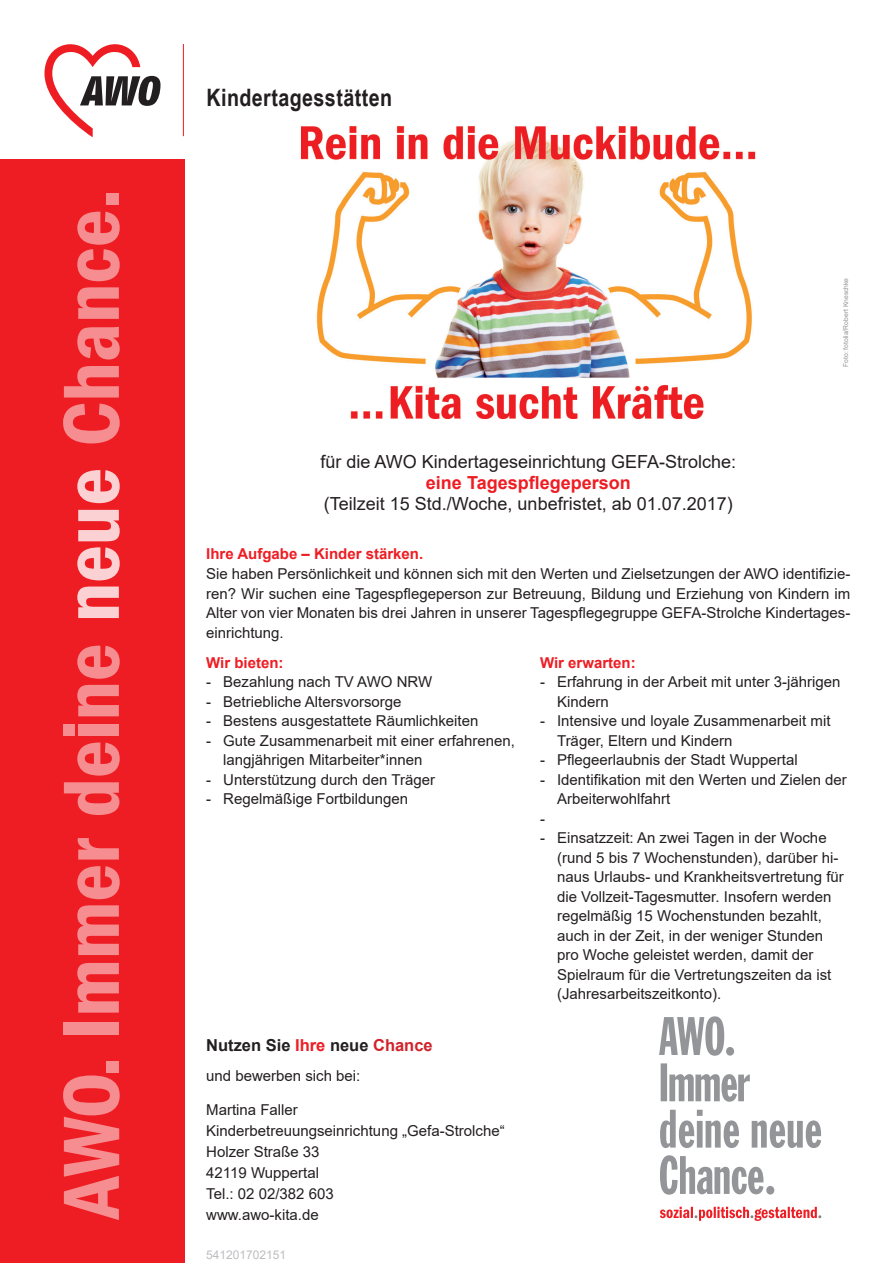
<style>
.page{position:relative;width:893px;height:1263px;background:#fff}
.page>*{position:absolute;margin:0;border:0;box-sizing:border-box;transform-origin:0 0}
.t1{font:700 24px "Arial Narrow";letter-spacing:.02em;color:#231f20}
.Block_1_größer{font:18px "Arial";color:#231f20}
.Block_1_größer-2{font:700 18px "Arial";color:#ee1d23}
.Kontakt{font:700 16.5px "Arial";color:#231f20}
.Fließtext{font:15px/19.5px "Arial";color:#231f20}
.Kontakt-2{font:15px "Arial";color:#231f20}
.Überschrift{font:700 15px "Arial";color:#ee1d23}
.Block_1{font:12px "Arial";color:#bcbdc0}
.t2{font:6.75px "Arial";color:#939598}
.s1{color:#ee1d23}
.s2{color:#d1232a}
</style>
<div class="page">
<div style="left:0;top:159px;width:184px;height:1104px;background:#ee1d23"></div>
<svg style="left:44px;top:44px;width:116px;height:93px"></svg>
<hr style="left:183px;top:44px;width:1px;height:92px;background:#ee1d23">
<svg style="left:63px;top:1075px;width:57px;height:145px"></svg>
<div style="left:107px;top:1061px;width:12px;height:11px;background:#f68d90"></div>
<div style="left:64px;top:1022px;width:55px;height:12px;background:#f68d90"></div>
<svg style="left:77px;top:963px;width:42px;height:50px"></svg>
<svg style="left:77px;top:905px;width:42px;height:50px"></svg>
<svg style="left:77px;top:866px;width:43px;height:33px"></svg>
<svg style="left:78px;top:838px;width:41px;height:21px"></svg>
<svg style="left:64px;top:782px;width:55px;height:33px"></svg>
<svg style="left:77px;top:742px;width:43px;height:34px"></svg>
<div style="left:78px;top:725px;width:41px;height:11px;background:#f68d90"></div>
<div style="left:64px;top:724px;width:11px;height:12px;background:#f68d90"></div>
<svg style="left:77px;top:685px;width:42px;height:31px"></svg>
<svg style="left:77px;top:646px;width:43px;height:33px"></svg>
<svg style="left:77px;top:586px;width:42px;height:32px"></svg>
<svg style="left:77px;top:547px;width:43px;height:33px"></svg>
<svg style="left:78px;top:510px;width:42px;height:31px"></svg>
<svg style="left:77px;top:470px;width:43px;height:33px"></svg>
<svg style="left:63px;top:403px;width:57px;height:40px"></svg>
<svg style="left:64px;top:366px;width:55px;height:31px"></svg>
<svg style="left:77px;top:327px;width:43px;height:32px"></svg>
<svg style="left:77px;top:287px;width:42px;height:32px"></svg>
<svg style="left:77px;top:212px;width:43px;height:69px"></svg>
<div style="left:107px;top:193px;width:12px;height:11px;background:#f68d90"></div>
<svg style="left:660px;top:1207px;width:161px;height:14px"></svg>
<svg style="left:660px;top:1155px;width:114px;height:40px"></svg>
<svg style="left:660px;top:1110px;width:161px;height:38px"></svg>
<svg style="left:661px;top:1063px;width:89px;height:39px"></svg>
<svg style="left:659px;top:1016px;width:75px;height:40px"></svg>
<img style="left:300px;top:126px;width:456px;height:293px">
<h1 class="t1" style="left:206px;top:79px;width:187px">Kindertagesstätten</h1>
<p class="Block_1_größer" style="left:321px;top:449px;width:417px">für die AWO Kindertageseinrichtung GEFA-Strolche:</p>
<p class="Block_1_größer-2" style="left:426px;top:470px;width:206px">eine Tagespflegeperson</p>
<p class="Block_1_größer" style="left:324px;top:491px;width:410px">(Teilzeit 15 Std./Woche, unbefristet, ab 01.07.2017)</p>
<p class="t2" style="left:841px;top:367px;width:90px;rotate:-90deg">Foto: fotolia/Robert Kneschke</p>
<p class="Überschrift" style="left:206px;top:544px;width:219px">Ihre Aufgabe – Kinder stärken.</p>
<p class="Fließtext" style="left:206px;top:564px;width:646px;text-align:justify">Sie haben Persönlichkeit und können sich mit den Werten und Zielsetzungen der AWO identifizie&shy;ren? Wir suchen eine Tagespflegeperson zur Betreuung, Bildung und Erziehung von Kindern im Alter von vier Monaten bis drei Jahren in unserer Tagespflegegruppe GEFA-Strolche Kindertages&shy;einrichtung.</p>
<p class="Überschrift" style="left:206px;top:652px;width:79px">Wir bieten:</p>
<p class="Fließtext" style="left:206px;top:672px;width:227px">- Bezahlung nach TV AWO NRW</p>
<p class="Fließtext" style="left:206px;top:692px;width:197px">- Betriebliche Altersvorsorge</p>
<p class="Fließtext" style="left:206px;top:711px;width:274px">- Bestens ausgestattete Räumlichkeiten</p>
<p class="Fließtext" style="left:223px;top:731px;width:293px;text-indent:-17px">- Gute Zusammenarbeit mit einer erfahrenen, langjährigen Mitarbeiter*innen</p>
<p class="Fließtext" style="left:206px;top:770px;width:230px">- Unterstützung durch den Träger</p>
<p class="Fließtext" style="left:206px;top:789px;width:204px">- Regelmäßige Fortbildungen</p>
<p class="Kontakt" style="left:206px;top:1034px;width:228px">Nutzen Sie <span class="s1">Ihre</span> neue <span class="s2">Chance</span></p>
<p class="Kontakt-2" style="left:206px;top:1065px;width:156px">und bewerben sich bei:</p>
<p class="Kontakt-2" style="left:206px;top:1099px;width:93px">Martina Faller</p>
<p class="Kontakt-2" style="left:206px;top:1120px;width:300px">Kinderbetreuungseinrichtung „Gefa-Strolche“</p>
<p class="Kontakt-2" style="left:206px;top:1141px;width:115px">Holzer Straße 33</p>
<p class="Kontakt-2" style="left:206px;top:1162px;width:114px">42119 Wuppertal</p>
<p class="Kontakt-2" style="left:206px;top:1183px;width:129px">Tel.: 02 02/382 603</p>
<p class="Kontakt-2" style="left:206px;top:1204px;width:114px">www.awo-kita.de</p>
<p class="Block_1" style="left:206px;top:1246px;width:82px">541201702151</p>
<p class="Überschrift" style="left:540px;top:652px;width:97px">Wir erwarten:</p>
<p class="Fließtext" style="left:557px;top:672px;width:285px;text-indent:-17px">- Erfahrung in der Arbeit mit unter 3-jährigen<br>Kindern</p>
<p class="Fließtext" style="left:557px;top:711px;width:275px;text-indent:-17px">- Intensive und loyale Zusammenarbeit mit<br>Träger, Eltern und Kindern</p>
<p class="Fließtext" style="left:540px;top:750px;width:259px">- Pflegeerlaubnis der Stadt Wuppertal</p>
<p class="Fließtext" style="left:557px;top:770px;width:291px;text-indent:-17px">- Identifikation mit den Werten und Zielen der<br>Arbeiterwohlfahrt</p>
<p class="Fließtext" style="left:540px;top:809px;width:6px">-</p>
<p class="Fließtext" style="left:557px;top:828px;width:288px;text-indent:-17px">- Einsatzzeit: An zwei Tagen in der Woche (rund 5 bis 7 Wochenstunden), darüber hi&shy;naus Urlaubs- und Krankheitsvertretung für die Vollzeit-Tagesmutter. Insofern werden regelmäßig 15 Wochenstunden bezahlt, auch in der Zeit, in der weniger Stunden pro Woche geleistet werden, damit der Spielraum für die Vertretungszeiten da ist (Jahresarbeitszeitkonto).</p>
</div>
